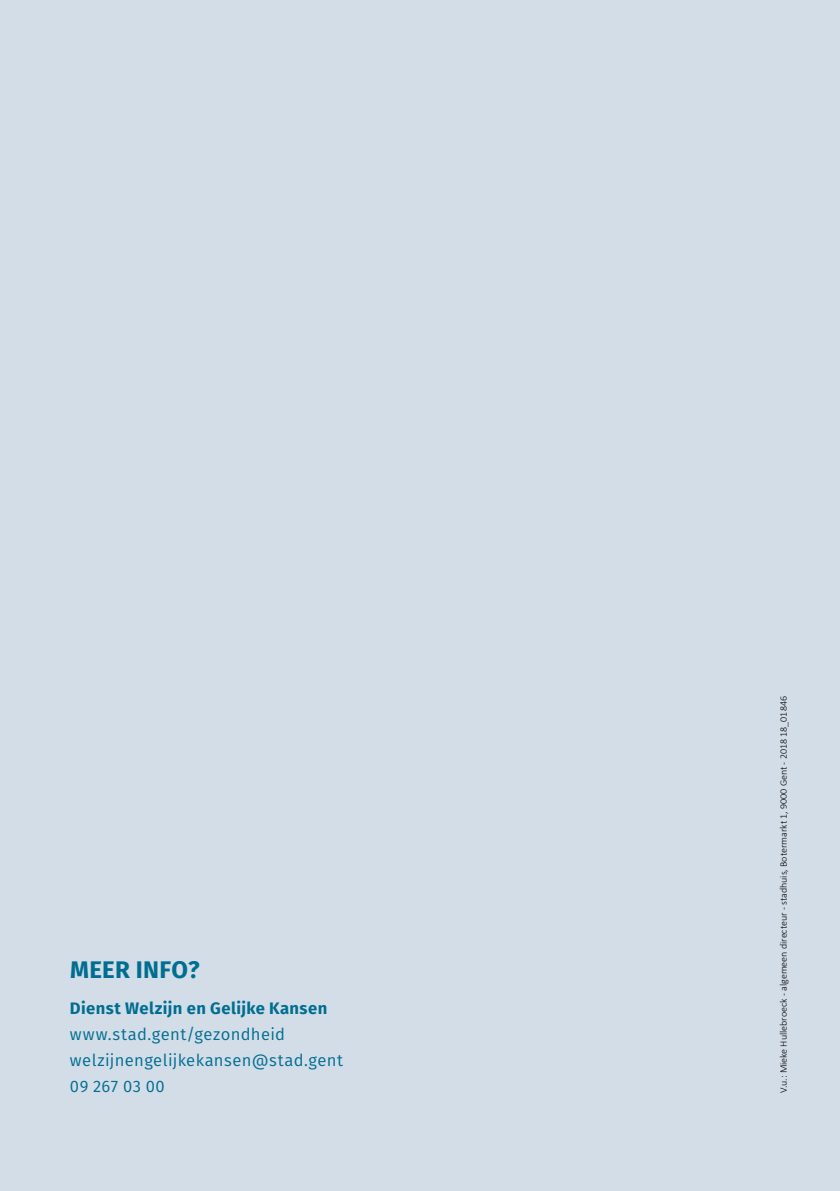
<style>
.page{position:relative;width:840px;height:1191px;background:#fff}
.page>*{position:absolute;margin:0;border:0;box-sizing:border-box;transform-origin:0 0}
.t1{font:700 24px "Fira Sans";letter-spacing:.01em;color:#006e91}
.t2{font:16.6px/26px "Fira Sans";letter-spacing:.02em;color:#006e91}
.t3{font:700 16.6px "Fira Sans";letter-spacing:.025em;color:#006e91}
.t4{font:300 10px "Calibri";color:#000}
</style>
<div class="page">
<div style="left:0;top:0;width:839px;height:1191px;background:#d3dde8"></div>
<h1 class="t1" style="left:70px;top:952px;width:131px">MEER INFO?</h1>
<h2 class="t3" style="left:70px;top:996px;width:259px">Dienst Welzijn en Gelijke Kansen</h2>
<h2 class="t2" style="left:70px;top:1021px;width:274px">www.stad.gent/gezondheid welzijnengelijkekansen@stad.gent<br>09 267 03 00</h2>
<p class="t4" style="left:777px;top:1093px;width:398px;rotate:-90deg">V.u.: Mieke Hullebroeck - algemeen directeur - stadhuis, Botermarkt 1, 9000 Gent - 2018 18_01846</p>
</div>
